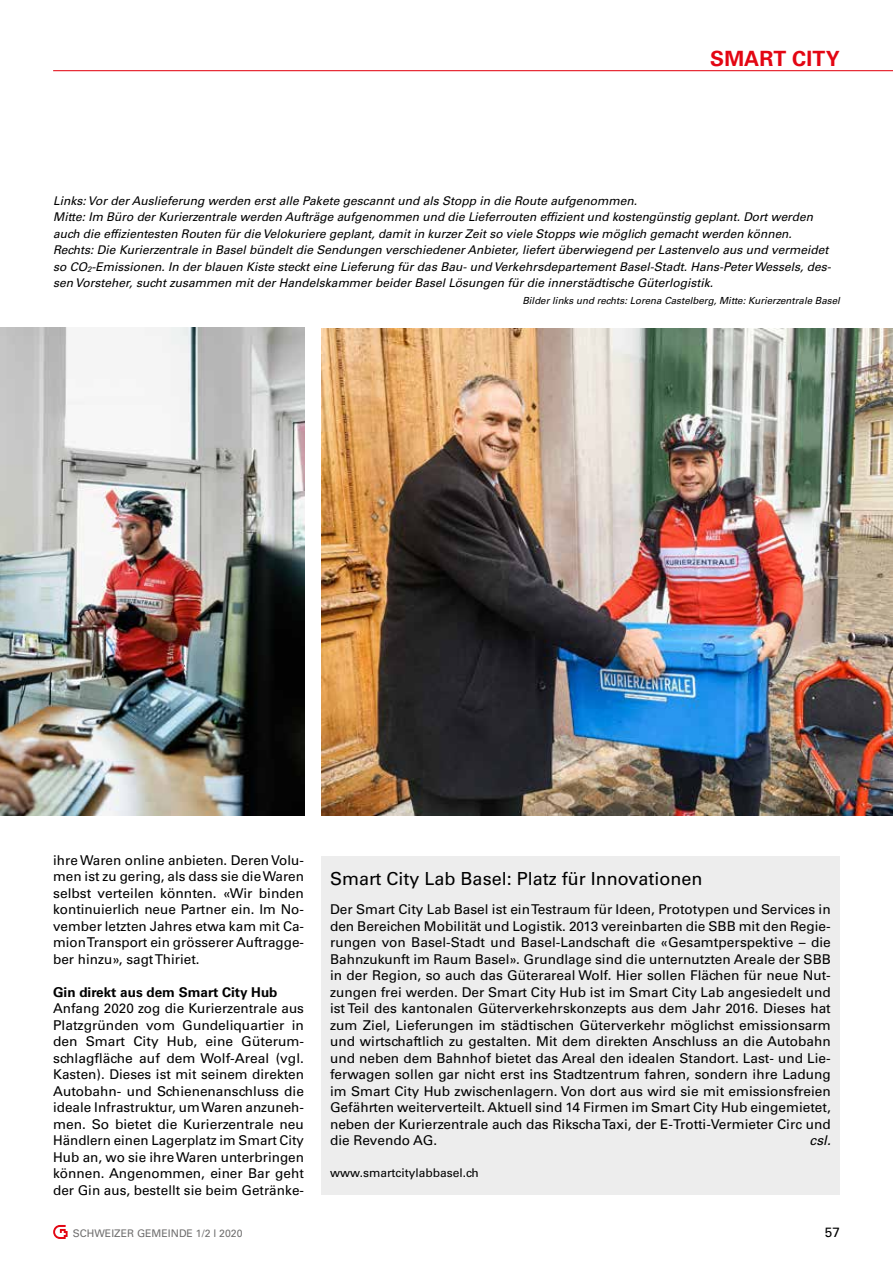
<style>
.page{position:relative;width:893px;height:1263px;background:#fff}
.page>*{position:absolute;margin:0;border:0;box-sizing:border-box;transform-origin:0 0}
.t1{font:700 21px "Univers LT Std";letter-spacing:.005em;color:#e30613}
.t2{font:18px "Univers LT Std";color:#000}
.t3{font:13.5px/16.5px "Univers LT Std";color:#000;text-align:justify}
.t4{font:700 13.5px "Univers LT Std";color:#000}
.t5{font:italic 13.5px "Univers LT Std";color:#000}
.t6{font:italic 12px/16.5px "Univers LT Std";color:#000}
.t7{font:12px "Univers LT Std";color:#000}
.t8{font:10.5px "Univers LT Std";color:#706f6f}
.t9{font:italic 9.75px "Univers LT Std";color:#000}
</style>
<div class="page">
<svg style="left:53px;top:1225px;width:15px;height:14px"></svg>
<hr style="left:53px;top:70px;width:840px;height:1px;background:#e30613">
<div style="left:321px;top:857px;width:519px;height:338px;background:#ededed"></div>
<img style="left:321px;top:328px;width:572px;height:487px">
<img style="left:0;top:327px;width:304px;height:488px">
<h1 class="t1" style="left:710px;top:46px;width:131px">SMART CITY</h1>
<p class="t6" style="left:53px;top:192px;width:780px">Links: Vor der Auslieferung werden erst alle Pakete gescannt und als Stopp in die Route aufgenommen.<br>Mitte: Im Büro der Kurierzentrale werden Aufträge aufgenommen und die Lieferrouten effizient und kostengünstig geplant. Dort werden auch die effizientesten Routen für die Velokuriere geplant, damit in kurzer Zeit so viele Stopps wie möglich gemacht werden können.<br>Rechts: Die Kurierzentrale in Basel bündelt die Sendungen verschiedener Anbieter, liefert überwiegend per Lastenvelo aus und vermeidet so CO<sub>2</sub>-Emissionen. In der blauen Kiste steckt eine Lieferung für das Bau- und Verkehrsdepartement Basel-Stadt. Hans-Peter Wessels, des&shy;sen Vorsteher, sucht zusammen mit der Handelskammer beider Basel Lösungen für die innerstädtische Güterlogistik.</p>
<p class="t9" style="left:522px;top:294px;width:319px">Bilder links und rechts: Lorena Castelberg, Mitte: Kurierzentrale Basel</p>
<p class="t3" style="left:53px;top:852px;width:252px">ihre Waren online anbieten. Deren Volu&shy;men ist zu gering, als dass sie die Waren selbst verteilen könnten. «Wir binden kontinuierlich neue Partner ein. Im No&shy;vember letzten Jahres etwa kam mit Ca&shy;mion Transport ein grösserer Auftragge&shy;ber hinzu», sagt Thiriet.</p>
<p class="t4" style="left:53px;top:984px;width:226px">Gin direkt aus dem Smart City Hub</p>
<p class="t3" style="left:53px;top:1000px;width:252px">Anfang 2020 zog die Kurierzentrale aus Platzgründen vom Gundeliquartier in den Smart City Hub, eine Güterum&shy;schlagfläche auf dem Wolf-Areal (vgl.<br>Kasten). Dieses ist mit seinem direkten Autobahn- und Schienenanschluss die ideale Infrastruktur, um Waren anzuneh&shy;men. So bietet die Kurierzentrale neu Händlern einen Lagerplatz im Smart City Hub an, wo sie ihre Waren unterbringen können. Angenommen, einer Bar geht der Gin aus, bestellt sie beim Getränke-</p>
<h2 class="t2" style="left:330px;top:868px;width:374px">Smart City Lab Basel: Platz für Innovationen</h2>
<p class="t3" style="left:330px;top:901px;width:502px">Der Smart City Lab Basel ist ein Testraum für Ideen, Prototypen und Services in den Bereichen Mobilität und Logistik. 2013 vereinbarten die SBB mit den Regie&shy;rungen von Basel-Stadt und Basel-Landschaft die «Gesamtperspektive – die Bahnzukunft im Raum Basel». Grundlage sind die unternutzten Areale der SBB in der Region, so auch das Güterareal Wolf. Hier sollen Flächen für neue Nut&shy;zungen frei werden. Der Smart City Hub ist im Smart City Lab angesiedelt und ist Teil des kantonalen Güterverkehrskonzepts aus dem Jahr 2016. Dieses hat zum Ziel, Lieferungen im städtischen Güterverkehr möglichst emissionsarm und wirtschaftlich zu gestalten. Mit dem direkten Anschluss an die Autobahn und neben dem Bahnhof bietet das Areal den idealen Standort. Last- und Lie&shy;ferwagen sollen gar nicht erst ins Stadtzentrum fahren, sondern ihre Ladung im Smart City Hub zwischenlagern. Von dort aus wird sie mit emissionsfreien Gefährten weiterverteilt. Aktuell sind 14 Firmen im Smart City Hub eingemietet, neben der Kurierzentrale auch das Rikscha Taxi, der E-Trotti-Vermieter Circ und die Revendo AG.</p>
<p class="t5" style="left:810px;top:1132px;width:23px">csl.</p>
<p class="t7" style="left:330px;top:1165px;width:150px">www.smartcitylabbasel.ch</p>
<p class="t8" style="left:73px;top:1227px;width:171px">SCHWEIZER GEMEINDE 1/2 l 2020</p>
<p class="t3" style="left:825px;top:1224px;width:17px">57</p>
</div>
